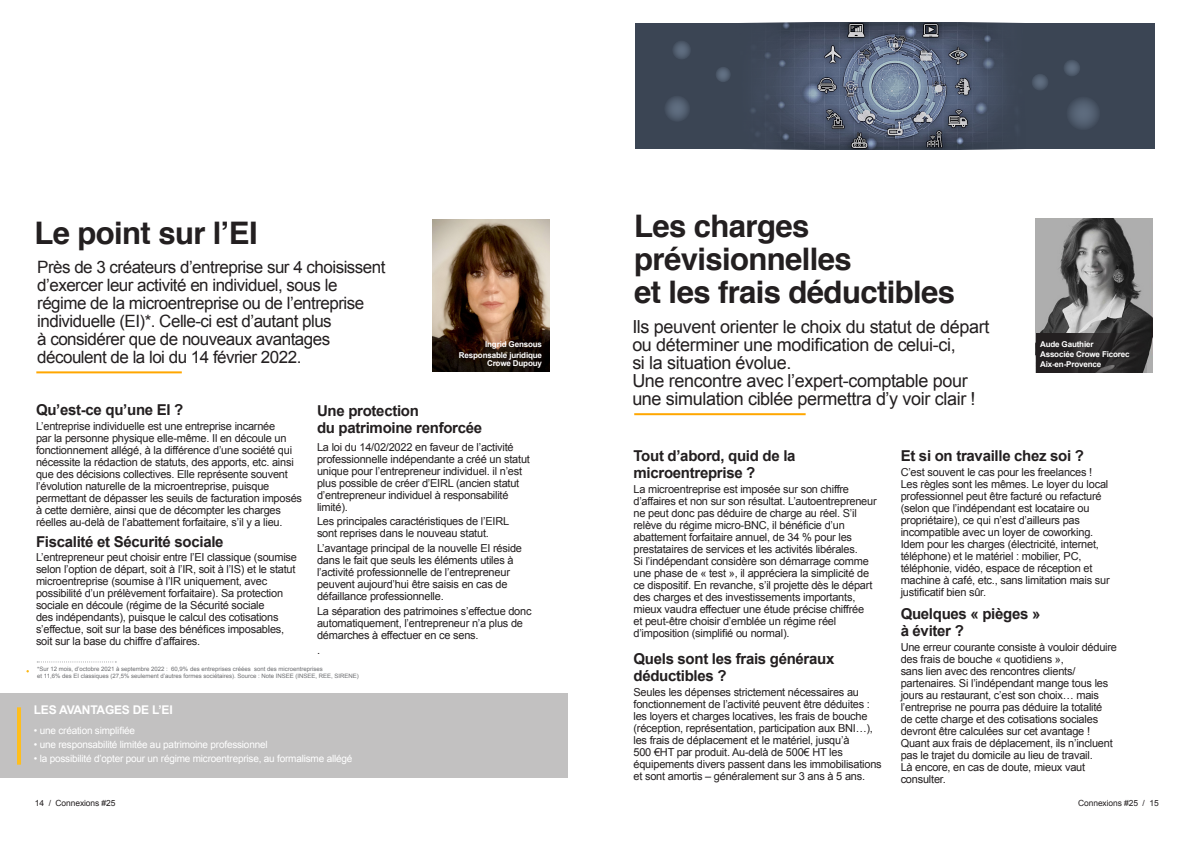
<style>
.page{position:relative;width:1191px;height:842px;background:#fff}
.page>*{position:absolute;margin:0;border:0;box-sizing:border-box;transform-origin:0 0}
.t1{font:700 31.1px/33px "Helvetica";letter-spacing:-.02em;color:#231f20}
.t2{font:18px/18px "Arial";letter-spacing:-.02em;color:#231f20}
.t3{font:17px/18px "Arial";letter-spacing:-.03em;color:#231f20}
.t4{font:700 15px/17px "Arial";letter-spacing:-.02em;color:#231f20}
.t5{font:700 12px "Arial";letter-spacing:-.02em;color:#fff}
.t6{font:11px/12px "Arial";letter-spacing:-.02em;color:#231f20}
.t7{font:10px "Arial";letter-spacing:-.02em;color:#fff}
.t8{font:8.5px "Arial";letter-spacing:-.01em;color:#231f20}
.t9{font:700 8px/10px "Arial";letter-spacing:-.02em;color:#fff}
.t10{font:6px/7.2px "Arial";color:#6c6d70}
</style>
<div class="page">
<div style="left:634px;top:23px;width:520px;height:126px;background:#3b4554"></div>
<img style="left:1035px;top:218px;width:117px;height:155px">
<svg style="left:1036px;top:334px;width:111px;height:39px;background:#292727"></svg>
<hr style="left:634px;top:413px;width:171px;height:2px;background:#ffa700">
<img style="left:432px;top:220px;width:117px;height:151px">
<hr style="left:36px;top:371px;width:146px;height:2px;background:#ffa700">
<div style="left:0;top:693px;width:568px;height:85px;background:#c2c1c1"></div>
<hr style="left:17px;top:707px;width:4px;height:58px;background:#ffbe1c">
<svg style="left:37px;top:661px;width:79px;height:1px"></svg>
<img style="left:750px;top:23px;width:253px;height:126px">
<svg style="left:715px;top:67px;width:16px;height:15px"></svg>
<svg style="left:664px;top:96px;width:26px;height:26px"></svg>
<svg style="left:672px;top:40px;width:19px;height:20px"></svg>
<svg style="left:1031px;top:74px;width:17px;height:17px"></svg>
<svg style="left:1066px;top:96px;width:34px;height:34px"></svg>
<svg style="left:1063px;top:60px;width:17px;height:16px"></svg>
<p class="t1" style="left:34px;top:217px;width:225px">Le point sur l’EI</p>
<p class="t3" style="left:37px;top:258px;width:350px">Près de 3 créateurs d’entreprise sur 4 choisissent d’exercer leur activité en individuel, sous le régime de la microentreprise ou de l’entreprise individuelle (EI)*. Celle-ci est d’autant plus<br>à considérer que de nouveaux avantages découlent de la loi du 14 février 2022.</p>
<p class="t9" style="left:485px;top:339px;width:58px">Ingrid Gensous</p>
<p class="t9" style="left:459px;top:351px;width:85px;line-height:8px;text-align:right">Responsable juridique<br>Crowe Dupouy</p>
<p class="t4" style="left:36px;top:401px;width:149px">Qu’est-ce qu’une EI ?</p>
<p class="t6" style="left:36px;top:420px;width:268px">L’entreprise individuelle est une entreprise incarnée<br>par la personne physique elle-même. Il en découle un fonctionnement allégé, à la différence d’une société qui nécessite la rédaction de statuts, des apports, etc. ainsi que des décisions collectives. Elle représente souvent l’évolution naturelle de la microentreprise, puisque permettant de dépasser les seuils de facturation imposés à cette dernière, ainsi que de décompter les charges réelles au-delà de l’abattement forfaitaire, s’il y a lieu.</p>
<p class="t4" style="left:36px;top:533px;width:189px">Fiscalité et Sécurité sociale</p>
<p class="t6" style="left:36px;top:552px;width:262px">L’entrepreneur peut choisir entre l’EI classique (soumise selon l’option de départ, soit à l’IR, soit à l’IS) et le statut microentreprise (soumise à l’IR uniquement, avec possibilité d’un prélèvement forfaitaire). Sa protection sociale en découle (régime de la Sécurité sociale<br>des indépendants), puisque le calcul des cotisations s’effectue, soit sur la base des bénéfices imposables, soit sur la base du chiffre d’affaires.</p>
<p class="t4" style="left:317px;top:403px;width:167px">Une protection<br>du patrimoine renforcée</p>
<p class="t6" style="left:317px;top:441px;width:214px">La loi du 14/02/2022 en faveur de l’activité professionnelle indépendante a créé un statut unique pour l’entrepreneur individuel. il n’est plus possible de créer d’EIRL (ancien statut d’entrepreneur individuel à responsabilité limité).</p>
<p class="t6" style="left:317px;top:516px;width:194px">Les principales caractéristiques de l’EIRL sont reprises dans le nouveau statut.</p>
<p class="t6" style="left:317px;top:542px;width:206px">L’avantage principal de la nouvelle EI réside dans le fait que seuls les éléments utiles à l’activité professionnelle de l’entrepreneur peuvent aujourd’hui être saisis en cas de défaillance professionnelle.</p>
<p class="t6" style="left:317px;top:605px;width:216px">La séparation des patrimoines s’effectue donc automatiquement, l’entrepreneur n’a plus de démarches à effectuer en ce sens.</p>
<p class="t6" style="left:317px;top:644px;width:5px">.</p>
<p class="t10" style="left:37px;top:666px;width:323px">*Sur 12 mois, d’octobre 2021 à septembre 2022 : 60,9% des entreprises créées sont des microentreprises<br>et 11,6% des EI classiques (27,5% seulement d’autres formes sociétaires). Source : Note INSEE (INSEE, REE, SIRENE)</p>
<p class="t5" style="left:34px;top:702px;width:140px">LES AVANTAGES DE L’EI</p>
<p class="t7" style="left:34px;top:724px;width:103px">• une création simplifiée</p>
<p class="t7" style="left:34px;top:738px;width:235px">• une responsabilité limitée au patrimoine professionnel</p>
<p class="t7" style="left:34px;top:752px;width:320px">• la possibilité d’opter pour un régime microentreprise, au formalisme allégé</p>
<p class="t1" style="left:634px;top:210px;width:322px">Les charges prévisionnelles<br>et les frais déductibles</p>
<p class="t2" style="left:632px;top:318px;width:358px">Ils peuvent orienter le choix du statut de départ ou déterminer une modification de celui-ci,<br>si la situation évolue.</p>
<p class="t2" style="left:632px;top:372px;width:345px">Une rencontre avec l’expert-comptable pour une simulation ciblée permettra d’y voir clair !</p>
<p class="t9" style="left:1040px;top:340px;width:91px">Aude Gauthier<br>Associée Crowe Ficorec<br>Aix-en-Provence</p>
<p class="t4" style="left:633px;top:448px;width:164px">Tout d’abord, quid de la microentreprise ?</p>
<p class="t6" style="left:633px;top:483px;width:245px">La microentreprise est imposée sur son chiffre d’affaires et non sur son résultat. L’autoentrepreneur ne peut donc pas déduire de charge au réel. S’il relève du régime micro-BNC, il bénéficie d’un abattement forfaitaire annuel, de 34 % pour les prestataires de services et les activités libérales.<br>Si l’indépendant considère son démarrage comme une phase de « test », il appréciera la simplicité de ce dispositif. En revanche, s’il projette dès le départ des charges et des investissements importants, mieux vaudra effectuer une étude précise chiffrée<br>et peut-être choisir d’emblée un régime réel d’imposition (simplifié ou normal).</p>
<p class="t4" style="left:633px;top:650px;width:202px">Quels sont les frais généraux déductibles ?</p>
<p class="t6" style="left:633px;top:686px;width:250px">Seules les dépenses strictement nécessaires au fonctionnement de l’activité peuvent être déduites : les loyers et charges locatives, les frais de bouche (réception, représentation, participation aux BNI…), les frais de déplacement et le matériel, jusqu’à<br>500 €HT par produit. Au-delà de 500€ HT les équipements divers passent dans les immobilisations et sont amortis – généralement sur 3 ans à 5 ans.</p>
<p class="t4" style="left:900px;top:448px;width:185px">Et si on travaille chez soi ?</p>
<p class="t6" style="left:900px;top:466px;width:210px">C’est souvent le cas pour les freelances !<br>Les règles sont les mêmes. Le loyer du local professionnel peut être facturé ou refacturé (selon que l’indépendant est locataire ou propriétaire), ce qui n’est d’ailleurs pas incompatible avec un loyer de coworking.<br>Idem pour les charges (électricité, internet, téléphone) et le matériel : mobilier, PC, téléphonie, vidéo, espace de réception et machine à café, etc., sans limitation mais sur justificatif bien sûr.</p>
<p class="t4" style="left:900px;top:605px;width:141px">Quelques « pièges » à éviter ?</p>
<p class="t6" style="left:900px;top:641px;width:218px">Une erreur courante consiste à vouloir déduire des frais de bouche « quotidiens »,<br>sans lien avec des rencontres clients/ partenaires. Si l’indépendant mange tous les jours au restaurant, c’est son choix… mais l’entreprise ne pourra pas déduire la totalité de cette charge et des cotisations sociales devront être calculées sur cet avantage !<br>Quant aux frais de déplacement, ils n’incluent pas le trajet du domicile au lieu de travail.<br>Là encore, en cas de doute, mieux vaut consulter.</p>
<p class="t8" style="left:35px;top:798px;width:82px">14 / Connexions #25</p>
<p class="t8" style="left:1078px;top:797px;width:82px">Connexions #25 / 15</p>
</div>
